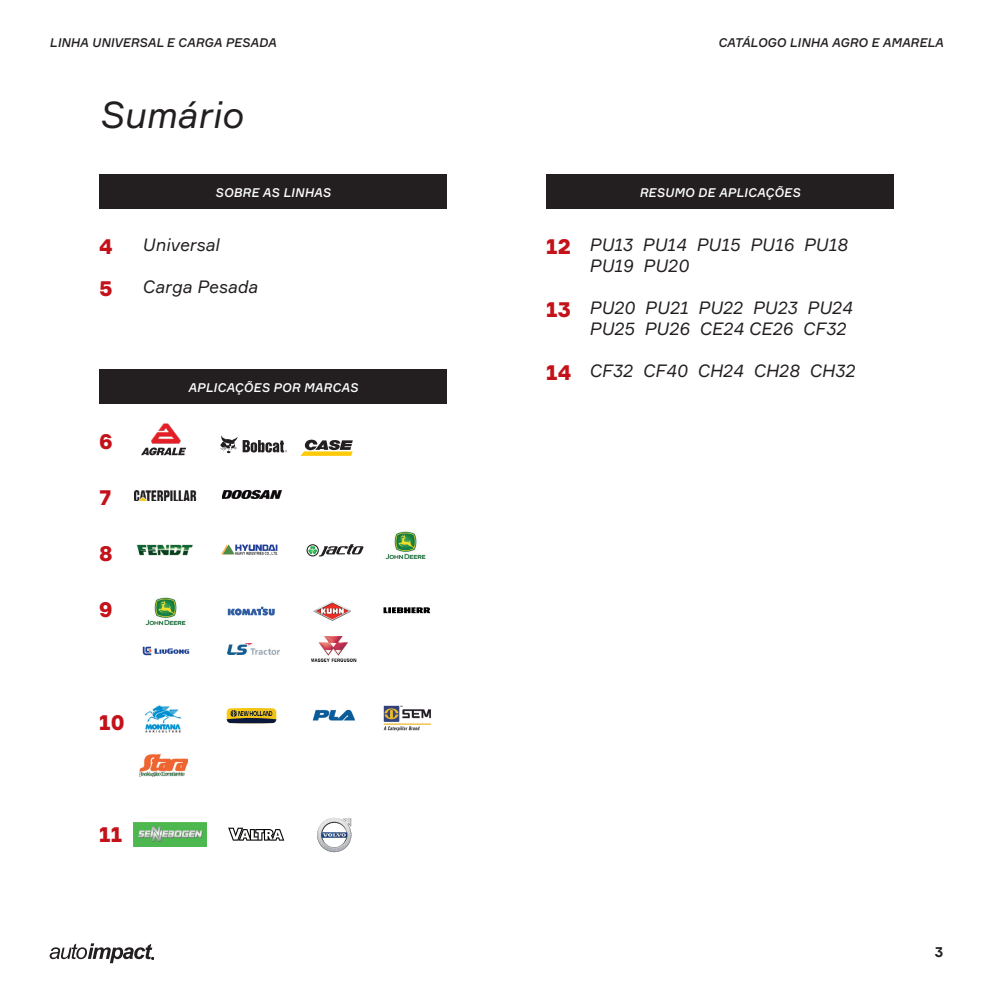
<style>
.page{position:relative;width:993px;height:993px;background:#fff}
.page>*{position:absolute;margin:0;border:0;box-sizing:border-box;transform-origin:0 0}
.t1{font:italic 36.75px "Formular";color:#231f20}
.t2{font:900 21px/42px "Formular";color:#c4121a}
.t3{font:italic 17.5px/21px "Formular";color:#231f20}
.t4{font:700 14px "Formular";color:#231f20}
.t5{font:italic 500 12.25px "Formular";color:#231f20}
.t6{font:italic 500 12.25px "Formular";letter-spacing:.01em;color:#fff}
</style>
<div class="page">
<svg style="left:50px;top:943px;width:104px;height:19px"></svg>
<div style="left:99px;top:174px;width:347px;height:34px;background:#231f20"></div>
<div style="left:99px;top:369px;width:347px;height:34px;background:#231f20"></div>
<div style="left:546px;top:174px;width:347px;height:34px;background:#231f20"></div>
<svg style="left:141px;top:423px;width:45px;height:32px"></svg>
<svg style="left:220px;top:435px;width:67px;height:18px"></svg>
<svg style="left:301px;top:439px;width:51px;height:16px"></svg>
<img style="left:135px;top:491px;width:62px;height:9px">
<img style="left:222px;top:490px;width:59px;height:8px">
<img style="left:136px;top:544px;width:57px;height:11px">
<svg style="left:221px;top:544px;width:57px;height:11px"></svg>
<svg style="left:306px;top:544px;width:57px;height:12px"></svg>
<img style="left:385px;top:531px;width:41px;height:29px">
<img style="left:145px;top:597px;width:41px;height:29px">
<svg style="left:228px;top:606px;width:47px;height:9px"></svg>
<svg style="left:313px;top:601px;width:38px;height:19px"></svg>
<svg style="left:383px;top:607px;width:47px;height:6px"></svg>
<svg style="left:142px;top:646px;width:48px;height:10px"></svg>
<img style="left:227px;top:643px;width:52px;height:11px">
<img style="left:311px;top:636px;width:45px;height:25px">
<img style="left:146px;top:705px;width:35px;height:27px">
<svg style="left:227px;top:708px;width:49px;height:15px"></svg>
<img style="left:313px;top:709px;width:42px;height:12px">
<img style="left:383px;top:705px;width:48px;height:27px">
<img style="left:139px;top:768px;width:2px;height:8px">
<svg style="left:228px;top:827px;width:56px;height:13px"></svg>
<svg style="left:317px;top:817px;width:34px;height:34px"></svg>
<img style="left:141px;top:754px;width:46px;height:22px">
<img style="left:133px;top:822px;width:73px;height:23px">
<p class="t5" style="left:50px;top:35px;width:228px">LINHA UNIVERSAL E CARGA PESADA</p>
<p class="t5" style="left:717px;top:35px;width:227px">CATÁLOGO LINHA AGRO E AMARELA</p>
<h1 class="t1" style="left:99px;top:92px;width:145px">Sumário</h1>
<p class="t6" style="left:215px;top:185px;width:117px">SOBRE AS LINHAS</p>
<p class="t6" style="left:639px;top:185px;width:162px">RESUMO DE APLICAÇÕES</p>
<p class="t3" style="left:142px;top:234px;width:78px">Universal</p>
<p class="t3" style="left:142px;top:276px;width:117px">Carga Pesada</p>
<p class="t2" style="left:99px;top:225px;width:15px">4<br>5</p>
<p class="t2" style="left:546px;top:225px;width:26px">12</p>
<p class="t2" style="left:546px;top:288px;width:26px">13</p>
<p class="t2" style="left:99px;top:420px;width:15px">6</p>
<p class="t2" style="left:99px;top:476px;width:14px">7</p>
<p class="t2" style="left:99px;top:532px;width:15px">8</p>
<p class="t2" style="left:99px;top:588px;width:15px">9</p>
<p class="t6" style="left:188px;top:380px;width:171px">APLICAÇÕES POR MARCAS</p>
<p class="t2" style="left:546px;top:351px;width:27px">14</p>
<p class="t3" style="left:589px;top:234px;width:260px">PU13 PU14 PU15 PU16 PU18<br>PU19 PU20</p>
<p class="t3" style="left:589px;top:297px;width:264px">PU20 PU21 PU22 PU23 PU24<br>PU25 PU26 CE24 CE26 CF32</p>
<p class="t3" style="left:589px;top:360px;width:267px">CF32 CF40 CH24 CH28 CH32</p>
<p class="t2" style="left:99px;top:700px;width:27px">10</p>
<p class="t2" style="left:99px;top:812px;width:25px">11</p>
<p class="t4" style="left:934px;top:943px;width:10px">3</p>
</div>
